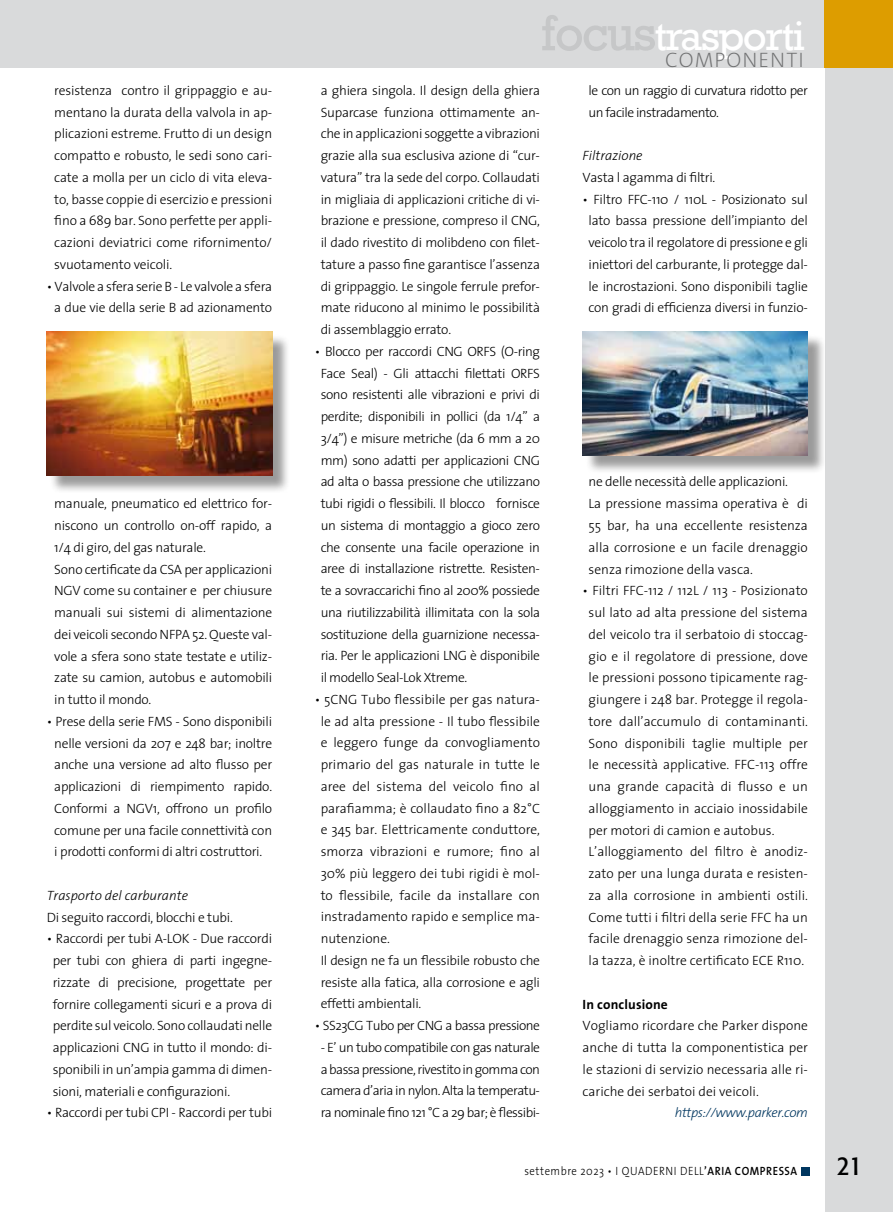
<style>
.page{position:relative;width:893px;height:1212px;background:#fff}
.page>*{position:absolute;margin:0;border:0;box-sizing:border-box;transform-origin:0 0}
.t1{font:42px "Rockwell";letter-spacing:-.04em;color:#fff}
.t2{font:condensed 27px "Formata";color:#000}
.t3{font:200 21px "The Sans";letter-spacing:.05em;color:#707172}
.t4{font:300 13.5px/21.8px "The Sans";letter-spacing:-.02em;color:#000;text-align:justify}
.t5{font:300 13.5px/21.8px "The Sans";color:#000}
.t6{font:300 13.5px/21.8px "The Sans";letter-spacing:-.04em;color:#000}
.t7{font:italic 300 13.5px "The Sans";color:#000}
.t8{font:italic 300 13.5px "The Sans";letter-spacing:-.03em;color:#00365f}
.t9{font:700 13.5px "The Sans";letter-spacing:.01em;color:#000}
.t10{font:300 12px "The Sans";letter-spacing:.05em;color:#000;scale:.9 1}
.s1{font-size:51px;color:#c6c7c8}
.s2{font-weight:600}
</style>
<div class="page">
<div style="left:826px;top:0;width:67px;height:1212px;background:#d9dadb"></div>
<div style="left:0;top:0;width:893px;height:67px;background:#d9dadb"></div>
<div style="left:825px;top:0;width:68px;height:67px;background:#dd9d00"></div>
<div style="left:801px;top:1167px;width:8px;height:8px;background:#00365f"></div>
<div style="left:49px;top:334px;width:242px;height:160px;background:#000;opacity:.4"></div>
<img style="left:47px;top:332px;width:225px;height:143px">
<div style="left:585px;top:334px;width:242px;height:140px;background:#000;opacity:.4"></div>
<img style="left:583px;top:332px;width:225px;height:123px">
<p class="t4" style="left:54px;top:79px;width:219px">resistenza contro il grippaggio e au&shy;mentano la durata della valvola in ap&shy;plicazioni estreme. Frutto di un design compatto e robusto, le sedi sono cari&shy;cate a molla per un ciclo di vita eleva&shy;to, basse coppie di esercizio e pressioni fino a 689 bar. Sono perfette per appli&shy;cazioni deviatrici come rifornimento/ svuotamento veicoli.</p>
<p class="t4" style="left:47px;top:275px;width:227px;text-align:center">• Valvole a sfera serie B - Le valvole a sfera a due vie della serie B ad azionamento</p>
<p class="t4" style="left:54px;top:492px;width:219px;text-align:left">manuale, pneumatico ed elettrico for&shy;niscono un controllo on-off rapido, a 1/4 di giro, del gas naturale.<br>Sono certificate da CSA per applicazioni NGV come su container e per chiusure manuali sui sistemi di alimentazione dei veicoli secondo NFPA 52. Queste val&shy;vole a sfera sono state testate e utiliz&shy;zate su camion, autobus e automobili in tutto il mondo.</p>
<p class="t4" style="left:47px;top:710px;width:227px;text-align:center">• Prese della serie FMS - Sono disponibili nelle versioni da 207 e 248 bar; inoltre anche una versione ad alto flusso per applicazioni di riempimento rapido.<br>Conformi a NGV1, offrono un profilo comune per una facile connettività con<br>i prodotti conformi di altri costruttori.</p>
<p class="t7" style="left:47px;top:884px;width:143px">Trasporto del carburante</p>
<p class="t4" style="left:47px;top:906px;width:188px">Di seguito raccordi, blocchi e tubi.</p>
<p class="t4" style="left:53px;top:927px;width:221px;text-indent:-6px">• Raccordi per tubi A-LOK - Due raccordi per tubi con ghiera di parti ingegne&shy;rizzate di precisione, progettate per fornire collegamenti sicuri e a prova di perdite sul veicolo. Sono collaudati nelle applicazioni CNG in tutto il mondo: di&shy;sponibili in un’ampia gamma di dimen&shy;sioni, materiali e configurazioni.</p>
<p class="t4" style="left:47px;top:1101px;width:227px">• Raccordi per tubi CPI - Raccordi per tubi</p>
<h1 class="t1" style="left:541px;top:12px;width:266px"><span class="s1">focus</span>trasporti</h1>
<h3 class="t3" style="left:665px;top:42px;width:140px">COMPONENTI</h3>
<p class="t6" style="left:589px;top:79px;width:221px">le con un raggio di curvatura ridotto per un facile instradamento.</p>
<p class="t7" style="left:583px;top:144px;width:62px">Filtrazione</p>
<p class="t4" style="left:583px;top:166px;width:134px">Vasta l agamma di filtri.</p>
<p class="t4" style="left:583px;top:188px;width:227px;text-align:center">• Filtro FFC-110 / 110L - Posizionato sul lato bassa pressione dell’impianto del veicolo tra il regolatore di pressione e gli iniettori del carburante, li protegge dal&shy;le incrostazioni. Sono disponibili taglie con gradi di efficienza diversi in funzio-</p>
<p class="t4" style="left:321px;top:79px;width:221px">a ghiera singola. Il design della ghiera Suparcase funziona ottimamente an&shy;che in applicazioni soggette a vibrazioni grazie alla sua esclusiva azione di “cur&shy;vatura” tra la sede del corpo. Collaudati in migliaia di applicazioni critiche di vi&shy;brazione e pressione, compreso il CNG, il dado rivestito di molibdeno con filet&shy;tature a passo fine garantisce l’assenza di grippaggio. Le singole ferrule prefor&shy;mate riducono al minimo le possibilità di assemblaggio errato.</p>
<p class="t4" style="left:321px;top:340px;width:221px;text-indent:-6px">• Blocco per raccordi CNG ORFS (O-ring Face Seal) - Gli attacchi filettati ORFS sono resistenti alle vibrazioni e privi di perdite; disponibili in pollici (da 1/4” a 3/4”) e misure metriche (da 6 mm a 20 mm) sono adatti per applicazioni CNG ad alta o bassa pressione che utilizzano tubi rigidi o flessibili. Il blocco fornisce un sistema di montaggio a gioco zero che consente una facile operazione in aree di installazione ristrette. Resisten&shy;te a sovraccarichi fino al 200% possiede una riutilizzabilità illimitata con la sola sostituzione della guarnizione necessa&shy;ria. Per le applicazioni LNG è disponibile il modello Seal-Lok Xtreme.</p>
<p class="t5" style="left:321px;top:688px;width:221px;text-indent:-6px">• 5CNG Tubo flessibile per gas natura&shy;le ad alta pressione - Il tubo flessibile e leggero funge da convogliamento primario del gas naturale in tutte le aree del sistema del veicolo fino al parafiamma; è collaudato fino a 82°C e 345 bar. Elettricamente conduttore, smorza vibrazioni e rumore; fino al 30% più leggero dei tubi rigidi è mol&shy;to flessibile, facile da installare con instradamento rapido e semplice ma&shy;nutenzione.<br>Il design ne fa un flessibile robusto che resiste alla fatica, alla corrosione e agli effetti ambientali.</p>
<p class="t6" style="left:315px;top:1014px;width:227px">• SS23CG Tubo per CNG a bassa pressione</p>
<p class="t4" style="left:321px;top:1036px;width:221px">- E’ un tubo compatibile con gas naturale a bassa pressione, rivestito in gomma con camera d’aria in nylon. Alta la temperatu&shy;ra nominale fino 121 °C a 29 bar; è flessibi-</p>
<p class="t5" style="left:589px;top:471px;width:221px">ne delle necessità delle applicazioni.<br>La pressione massima operativa è di 55 bar, ha una eccellente resistenza alla corrosione e un facile drenaggio senza rimozione della vasca.</p>
<p class="t5" style="left:589px;top:579px;width:221px;text-indent:-6px">• Filtri FFC-112 / 112L / 113 - Posizionato sul lato ad alta pressione del sistema del veicolo tra il serbatoio di stoccag&shy;gio e il regolatore di pressione, dove le pressioni possono tipicamente rag&shy;giungere i 248 bar. Protegge il regola&shy;tore dall’accumulo di contaminanti.<br>Sono disponibili taglie multiple per le necessità applicative. FFC-113 offre una grande capacità di flusso e un alloggiamento in acciaio inossidabile per motori di camion e autobus.<br>L’alloggiamento del filtro è anodiz&shy;zato per una lunga durata e resisten&shy;za alla corrosione in ambienti ostili.<br>Come tutti i filtri della serie FFC ha un facile drenaggio senza rimozione del&shy;la tazza, è inoltre certificato ECE R110.</p>
<p class="t9" style="left:583px;top:993px;width:87px">In conclusione</p>
<p class="t4" style="left:583px;top:1014px;width:227px">Vogliamo ricordare che Parker dispone anche di tutta la componentistica per le stazioni di servizio necessaria alle ri&shy;cariche dei serbatoi dei veicoli.</p>
<p class="t8" style="left:675px;top:1101px;width:135px">https://www.parker.com</p>
<p class="t10" style="left:524px;top:1161px;width:305px">settembre 2023 • I QUADERNI DELL<span class="s2">’ARIA COMPRESSA</span></p>
<h2 class="t2" style="left:837px;top:1149px;width:26px">21</h2>
</div>
